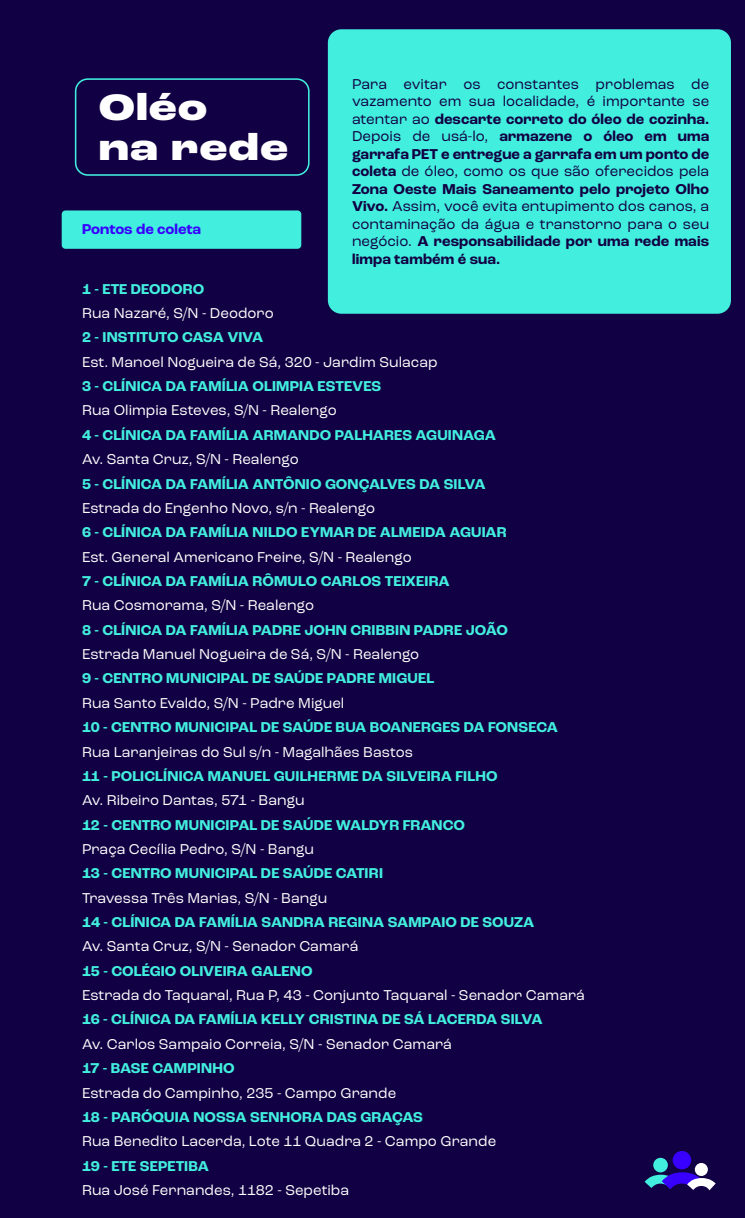
<style>
.page{position:relative;width:745px;height:1218px;background:#fff}
.page>*{position:absolute;margin:0;border:0;box-sizing:border-box;transform-origin:0 0}
.t1{font:800 expanded 38.62px/39.8px "Roc Grotesk";letter-spacing:.025em;color:#fff}
.t2{font:15px "Roc Grotesk";color:#fff}
.t3{font:700 15px "Roc Grotesk";color:#42eedd}
.t4{font:15px/17.5px "Roc Grotesk";color:#110043;text-align:justify}
.t5{font:700 15px "Roc Grotesk";letter-spacing:.02em;color:#42eedd}
.t6{font:700 15px "Roc Grotesk";color:#3700ff}
.s1{font-weight:700}
</style>
<div class="page">
<div style="left:0;top:0;width:744px;height:1218px;background:#110043"></div>
<div style="left:652px;top:1158px;width:15px;height:14px;background:#42eedd;border-radius:50%"></div>
<div style="left:672px;top:1151px;width:18px;height:18px;background:#3700ff;border-radius:50%"></div>
<div style="left:694px;top:1163px;width:13px;height:13px;background:#fff;border-radius:50%"></div>
<svg style="left:644px;top:1172px;width:71px;height:18px"></svg>
<div style="left:327px;top:29px;width:403px;height:285px;background:#42eedd;border-radius:13px"></div>
<div style="left:62px;top:210px;width:239px;height:39px;background:#42eedd;border-radius:4px"></div>
<div style="left:75px;top:78px;width:234px;height:98px;border:2px solid #42eedd;border-radius:12px"></div>
<h1 class="t1" style="left:99px;top:89px;width:191px">Oléo<br>na rede</h1>
<p class="t6" style="left:82px;top:220px;width:120px">Pontos de coleta</p>
<p class="t4" style="left:352px;top:75px;width:358px">Para evitar os constantes problemas de vazamento em sua localidade, é importante se atentar ao <span class="s1">descarte correto do óleo de cozinha.<br></span>Depois de usá-lo, <span class="s1">armazene o óleo em uma garrafa PET e entregue a garrafa em um ponto de coleta</span> de óleo, como os que são oferecidos pela <span class="s1">Zona Oeste Mais Saneamento pelo projeto Olho Vivo.</span> Assim, você evita entupimento dos canos, a contaminação da água e transtorno para o seu negócio. <span class="s1">A responsabilidade por uma rede mais limpa também é sua.</span></p>
<p class="t3" style="left:82px;top:279px;width:124px">1 - ETE DEODORO</p>
<p class="t2" style="left:82px;top:304px;width:193px">Rua Nazaré, S/N - Deodoro</p>
<p class="t3" style="left:82px;top:328px;width:183px">2 - INSTITUTO CASA VIVA</p>
<p class="t2" style="left:82px;top:353px;width:357px">Est. Manoel Nogueira de Sá, 320 - Jardim Sulacap</p>
<p class="t5" style="left:82px;top:377px;width:300px">3 - CLÍNICA DA FAMÍLIA OLIMPIA ESTEVES</p>
<p class="t2" style="left:82px;top:401px;width:256px">Rua Olimpia Esteves, S/N - Realengo</p>
<p class="t3" style="left:82px;top:426px;width:415px">4 - CLÍNICA DA FAMÍLIA ARMANDO PALHARES AGUINAGA</p>
<p class="t2" style="left:82px;top:450px;width:218px">Av. Santa Cruz, S/N - Realengo</p>
<p class="t3" style="left:82px;top:474px;width:405px">5 - CLÍNICA DA FAMÍLIA ANTÔNIO GONÇALVES DA SILVA</p>
<p class="t2" style="left:82px;top:499px;width:294px">Estrada do Engenho Novo, s/n - Realengo</p>
<p class="t3" style="left:82px;top:523px;width:426px">6 - CLÍNICA DA FAMÍLIA NILDO EYMAR DE ALMEIDA AGUIAR</p>
<p class="t2" style="left:82px;top:548px;width:331px">Est. General Americano Freire, S/N - Realengo</p>
<p class="t3" style="left:82px;top:572px;width:369px">7 - CLÍNICA DA FAMÍLIA RÔMULO CARLOS TEIXEIRA</p>
<p class="t2" style="left:82px;top:596px;width:233px">Rua Cosmorama, S/N - Realengo</p>
<p class="t3" style="left:82px;top:620px;width:427px">8 - CLÍNICA DA FAMÍLIA PADRE JOHN CRIBBIN PADRE JOÃO</p>
<p class="t2" style="left:82px;top:645px;width:338px">Estrada Manuel Nogueira de Sá, S/N - Realengo</p>
<p class="t3" style="left:82px;top:669px;width:353px">9 - CENTRO MUNICIPAL DE SAÚDE PADRE MIGUEL</p>
<p class="t2" style="left:82px;top:694px;width:264px">Rua Santo Evaldo, S/N - Padre Miguel</p>
<p class="t3" style="left:82px;top:718px;width:477px">10 - CENTRO MUNICIPAL DE SAÚDE BUA BOANERGES DA FONSECA</p>
<p class="t2" style="left:82px;top:742px;width:332px">Rua Laranjeiras do Sul s/n - Magalhães Bastos</p>
<p class="t3" style="left:82px;top:767px;width:417px">11 - POLICLÍNICA MANUEL GUILHERME DA SILVEIRA FILHO</p>
<p class="t2" style="left:82px;top:791px;width:224px">Av. Ribeiro Dantas, 571 - Bangu</p>
<p class="t3" style="left:82px;top:815px;width:384px">12 - CENTRO MUNICIPAL DE SAÚDE WALDYR FRANCO</p>
<p class="t2" style="left:82px;top:840px;width:233px">Praça Cecília Pedro, S/N - Bangu</p>
<p class="t3" style="left:82px;top:864px;width:302px">13 - CENTRO MUNICIPAL DE SAÚDE CATIRI</p>
<p class="t2" style="left:82px;top:889px;width:246px">Travessa Três Marias, S/N - Bangu</p>
<p class="t3" style="left:82px;top:913px;width:453px">14 - CLÍNICA DA FAMÍLIA SANDRA REGINA SAMPAIO DE SOUZA</p>
<p class="t2" style="left:82px;top:937px;width:278px">Av. Santa Cruz, S/N - Senador Camará</p>
<p class="t3" style="left:82px;top:961px;width:232px">15 - COLÉGIO OLIVEIRA GALENO</p>
<p class="t2" style="left:82px;top:986px;width:504px">Estrada do Taquaral, Rua P, 43 - Conjunto Taquaral - Senador Camará</p>
<p class="t3" style="left:82px;top:1010px;width:462px">16 - CLÍNICA DA FAMÍLIA KELLY CRISTINA DE SÁ LACERDA SILVA</p>
<p class="t2" style="left:82px;top:1035px;width:371px">Av. Carlos Sampaio Correia, S/N - Senador Camará</p>
<p class="t3" style="left:82px;top:1059px;width:154px">17 - BASE CAMPINHO</p>
<p class="t2" style="left:82px;top:1084px;width:315px">Estrada do Campinho, 235 - Campo Grande</p>
<p class="t3" style="left:82px;top:1108px;width:342px">18 - PARÓQUIA NOSSA SENHORA DAS GRAÇAS</p>
<p class="t2" style="left:82px;top:1132px;width:415px">Rua Benedito Lacerda, Lote 11 Quadra 2 - Campo Grande</p>
<p class="t3" style="left:82px;top:1156px;width:128px">19 - ETE SEPETIBA</p>
<p class="t2" style="left:82px;top:1181px;width:268px">Rua José Fernandes, 1182 - Sepetiba</p>
</div>
